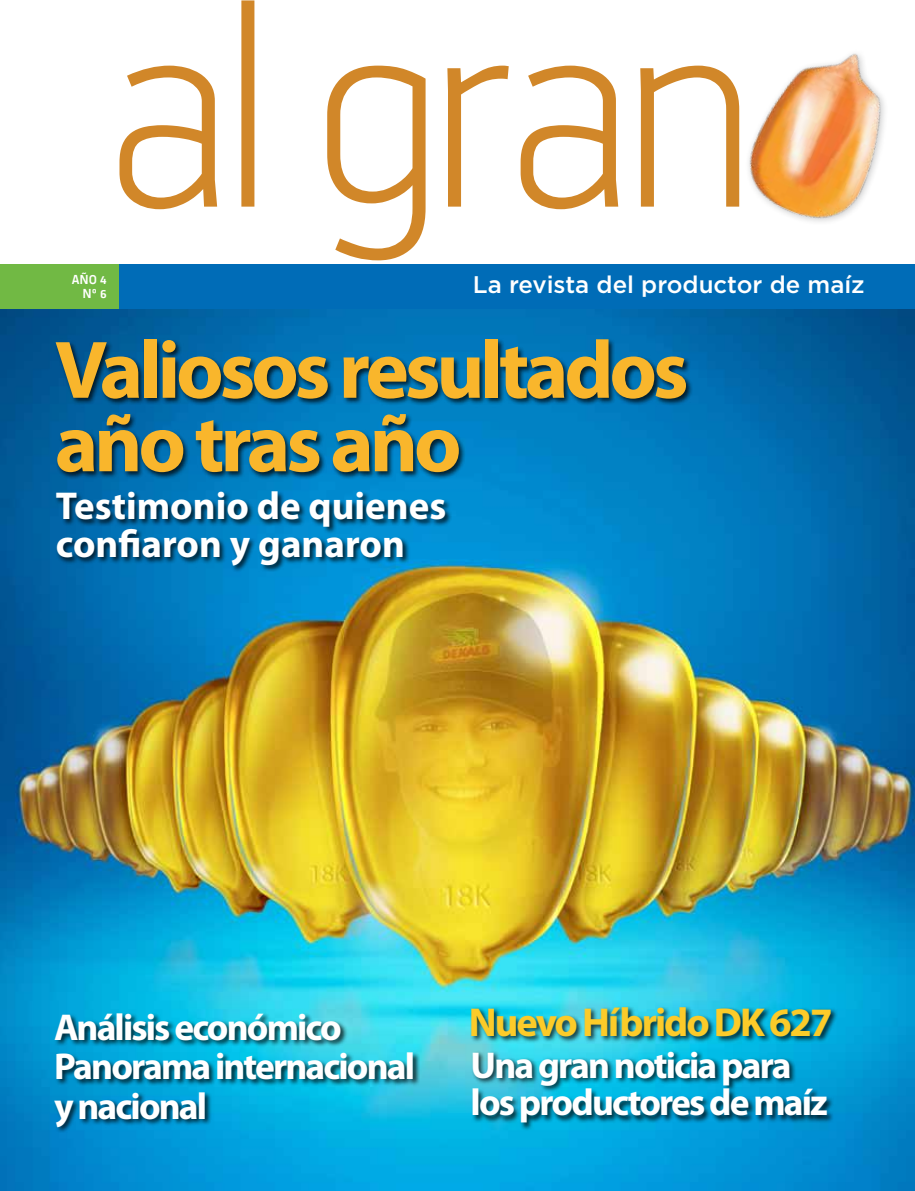
<style>
.page{position:relative;width:915px;height:1191px;background:#fff}
.page>*{position:absolute;margin:0;border:0;box-sizing:border-box;transform-origin:0 0}
.t1{font:700 82.35px/73.5px "Myriad Pro";letter-spacing:-.05em;color:#f9b62c}
.t2{font:700 40.5px "Myriad Pro";letter-spacing:-.05em;color:#fccb29}
.t3{font:700 39px/37.5px "Myriad Pro";color:#fff}
.t4{font:700 37.5px/39.3px "Myriad Pro";letter-spacing:-.05em;color:#fff}
.t5{font:500 24px "Gotham";color:#fff}
.t6{font:500 13.5px "Alstom";color:#fff}
</style>
<div class="page">
<img style="left:0;top:308px;width:914px;height:883px">
<div style="left:55px;top:338px;width:638px;height:142px;background:#000;opacity:.75"></div>
<div style="left:470px;top:1006px;width:367px;height:37px;background:#000;opacity:.75"></div>
<div style="left:54px;top:490px;width:398px;height:83px;background:#000;opacity:.75"></div>
<div style="left:471px;top:1049px;width:362px;height:81px;background:#000;opacity:.75"></div>
<div style="left:53px;top:1012px;width:367px;height:122px;background:#000;opacity:.75"></div>
<svg style="left:119px;top:0;width:579px;height:260px"></svg>
<div style="left:1px;top:264px;width:913px;height:44px;background:#006cb7"></div>
<div style="left:0;top:264px;width:118px;height:44px;background:#71b944"></div>
<img style="left:698px;top:53px;width:187px;height:169px">
<p class="t6" style="left:72px;top:270px;width:36px">AÑO 4</p>
<p class="t6" style="left:82px;top:284px;width:26px">Nº 6</p>
<p class="t5" style="left:472px;top:271px;width:393px">La revista del productor de maíz</p>
<h1 class="t1" style="left:55px;top:330px;width:635px">Valiosos resultados año tras año</h1>
<p class="t3" style="left:56px;top:486px;width:392px">Testimonio de quienes confiaron y ganaron</p>
<p class="t4" style="left:54px;top:1006px;width:362px">Análisis económico<br>Panorama internacional y nacional</p>
<p class="t2" style="left:469px;top:995px;width:365px">Nuevo Híbrido DK 627</p>
<p class="t4" style="left:470px;top:1044px;width:358px;line-height:38px">Una gran noticia para los productores de maíz</p>
</div>
